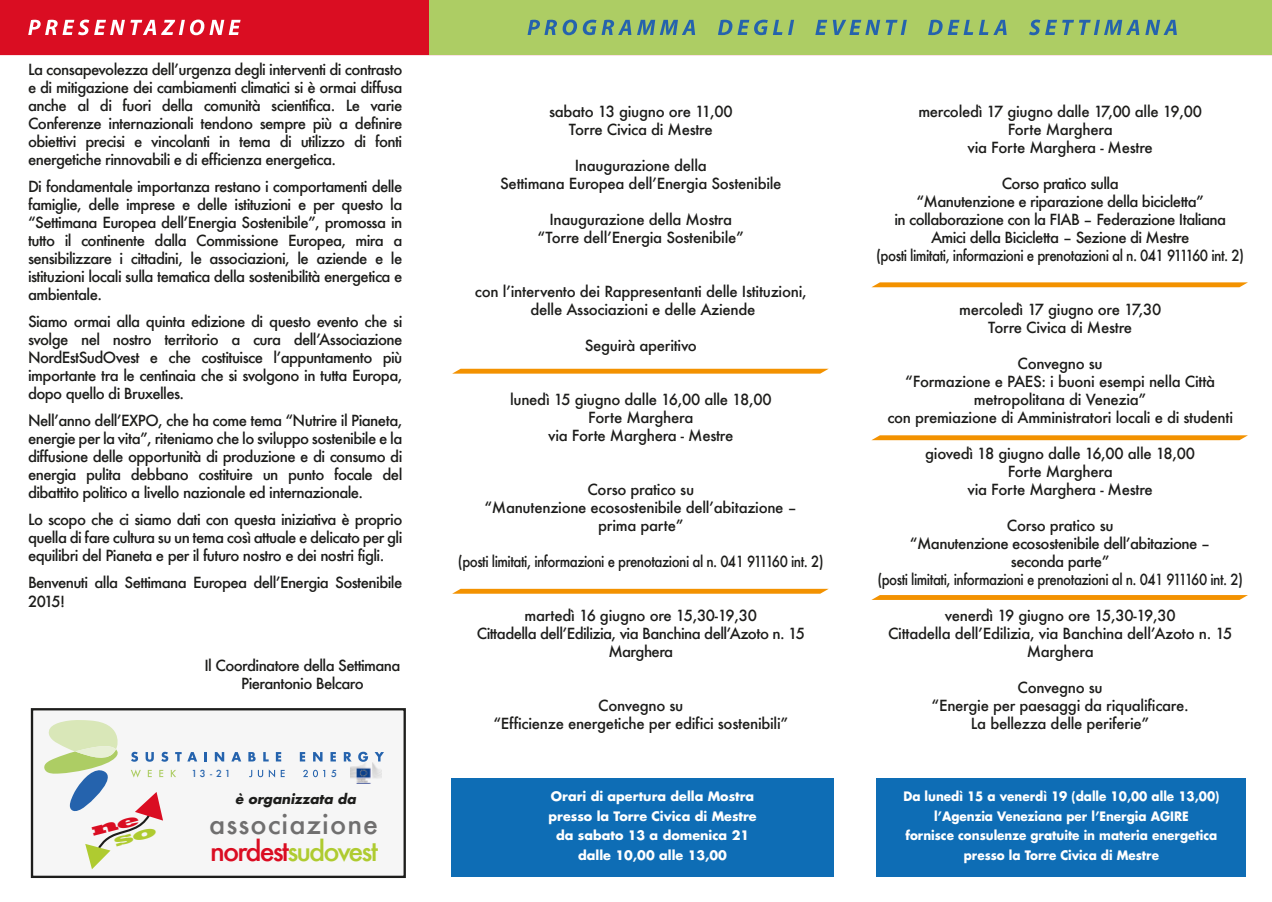
<style>
.page{position:relative;width:1272px;height:902px;background:#fff}
.page>*{position:absolute;margin:0;border:0;box-sizing:border-box;transform-origin:0 0}
.t1{font:500 27px/27px "Futura";letter-spacing:-.07em;color:#706f6f}
.t2{font:500 15px/18px "Futura";letter-spacing:-.025em;color:#1d1d1b;text-align:center}
.t3{font:500 15px "Futura";letter-spacing:-.025em;color:#1d1d1b;scale:.89 1}
.t4{font:italic 13.5px "Futura Koyu";color:#1d1d1b}
.t5{font:700 12.75px/19.5px "Futura";color:#fff;text-align:center;scale:.94 1}
.t6{font:700 12.75px/19.5px "Futura";color:#fff;text-align:center}
.t7{font:500 9.45px "Futura";color:#2563ad}
.s1{color:#da0d22}
.s2{color:#afcb30}
</style>
<div class="page">
<div style="left:0;top:0;width:429px;height:55px;background:#da0d22"></div>
<div style="left:429px;top:0;width:842px;height:55px;background:#adcd64"></div>
<div style="left:31px;top:708px;width:375px;height:169px;background:#f6f6f6;border:2px solid #1d1d1b"></div>
<svg style="left:527px;top:20px;width:104px;height:15px"></svg>
<svg style="left:637px;top:20px;width:58px;height:15px"></svg>
<svg style="left:718px;top:20px;width:64px;height:15px"></svg>
<svg style="left:788px;top:20px;width:6px;height:15px"></svg>
<svg style="left:815px;top:20px;width:91px;height:15px"></svg>
<svg style="left:928px;top:20px;width:78px;height:15px"></svg>
<svg style="left:1029px;top:20px;width:110px;height:15px"></svg>
<svg style="left:1145px;top:20px;width:31px;height:15px"></svg>
<div style="left:876px;top:777px;width:370px;height:99px;background:#0e6db5"></div>
<div style="left:451px;top:777px;width:382px;height:99px;background:#0e6db5"></div>
<svg style="left:204px;top:752px;width:3px;height:9px"></svg>
<svg style="left:215px;top:752px;width:9px;height:9px"></svg>
<svg style="left:231px;top:752px;width:10px;height:9px"></svg>
<svg style="left:248px;top:752px;width:7px;height:9px"></svg>
<svg style="left:263px;top:752px;width:6px;height:9px"></svg>
<svg style="left:276px;top:752px;width:5px;height:9px"></svg>
<svg style="left:300px;top:752px;width:5px;height:9px"></svg>
<svg style="left:313px;top:752px;width:9px;height:9px"></svg>
<svg style="left:330px;top:752px;width:6px;height:9px"></svg>
<svg style="left:344px;top:752px;width:7px;height:9px"></svg>
<svg style="left:358px;top:751px;width:10px;height:10px"></svg>
<svg style="left:374px;top:752px;width:10px;height:9px"></svg>
<svg style="left:258px;top:769px;width:5px;height:8px"></svg>
<svg style="left:269px;top:769px;width:6px;height:8px"></svg>
<svg style="left:281px;top:769px;width:4px;height:8px"></svg>
<svg style="left:303px;top:769px;width:22px;height:8px"></svg>
<img style="left:350px;top:762px;width:31px;height:21px">
<svg style="left:453px;top:369px;width:375px;height:4px"></svg>
<svg style="left:453px;top:588px;width:375px;height:5px;background:#f4a52e"></svg>
<svg style="left:872px;top:282px;width:375px;height:5px;background:#f49b17"></svg>
<svg style="left:872px;top:435px;width:375px;height:5px;background:#f39a14"></svg>
<svg style="left:871px;top:595px;width:376px;height:5px;background:#f3960a"></svg>
<svg style="left:28px;top:20px;width:212px;height:15px"></svg>
<svg style="left:44px;top:720px;width:153px;height:149px"></svg>
<p class="t2" style="left:28px;top:60px;width:376px;text-align:justify">La consapevolezza dellʼurgenza degli interventi di contrasto e di mitigazione dei cambiamenti climatici si è ormai diffusa anche al di fuori della comunità scientifica. Le varie Conferenze internazionali tendono sempre più a definire obiettivi precisi e vincolanti in tema di utilizzo di fonti energetiche rinnovabili e di efficienza energetica.</p>
<p class="t2" style="left:28px;top:177px;width:376px;text-align:justify">Di fondamentale importanza restano i comportamenti delle famiglie, delle imprese e delle istituzioni e per questo la “Settimana Europea dellʼEnergia Sostenibile”, promossa in tutto il continente dalla Commissione Europea, mira a sensibilizzare i cittadini, le associazioni, le aziende e le istituzioni locali sulla tematica della sostenibilità energetica e ambientale.</p>
<p class="t2" style="left:28px;top:312px;width:376px;text-align:justify">Siamo ormai alla quinta edizione di questo evento che si svolge nel nostro territorio a cura dellʼAssociazione NordEstSudOvest e che costituisce lʼappuntamento più importante tra le centinaia che si svolgono in tutta Europa, dopo quello di Bruxelles.</p>
<p class="t2" style="left:28px;top:411px;width:376px;text-align:justify">Nellʼanno dellʼEXPO, che ha come tema “Nutrire il Pianeta, energie per la vita”, riteniamo che lo sviluppo sostenibile e la diffusione delle opportunità di produzione e di consumo di energia pulita debbano costituire un punto focale del dibattito politico a livello nazionale ed internazionale.</p>
<p class="t2" style="left:28px;top:510px;width:376px;text-align:justify">Lo scopo che ci siamo dati con questa iniziativa è proprio quella di fare cultura su un tema così attuale e delicato per gli equilibri del Pianeta e per il futuro nostro e dei nostri figli.</p>
<p class="t2" style="left:28px;top:573px;width:376px;text-align:left">Benvenuti alla Settimana Europea dellʼEnergia Sostenibile<br>2015!</p>
<p class="t2" style="left:204px;top:655px;width:198px">Il Coordinatore della Settimana<br>Pierantonio Belcaro</p>
<p class="t7" style="left:191px;top:767px;width:41px">13 -21</p>
<p class="t7" style="left:331px;top:767px;width:7px">5</p>
<p class="t4" style="left:235px;top:789px;width:122px">è organizzata da</p>
<h1 class="t1" style="left:209px;top:810px;width:170px">associazione <span class="s1">nordest</span><span class="s2">sudovest</span></h1>
<p class="t2" style="left:549px;top:102px;width:185px">sabato 13 giugno ore 11,00<br>Torre Civica di Mestre</p>
<p class="t2" style="left:500px;top:156px;width:283px">Inaugurazione della<br>Settimana Europea dellʼEnergia Sostenibile</p>
<p class="t2" style="left:537px;top:210px;width:208px">Inaugurazione della Mostra “Torre dellʼEnergia Sostenibile”</p>
<p class="t2" style="left:475px;top:282px;width:333px">con lʼintervento dei Rappresentanti delle Istituzioni, delle Associazioni e delle Aziende</p>
<p class="t2" style="left:584px;top:336px;width:114px">Seguirà aperitivo</p>
<p class="t2" style="left:510px;top:390px;width:263px">lunedì 15 giugno dalle 16,00 alle 18,00<br>Forte Marghera<br>via Forte Marghera - Mestre</p>
<p class="t2" style="left:484px;top:480px;width:314px">Corso pratico su<br>“Manutenzione ecosostenibile dellʼabitazione – prima parte”</p>
<p class="t3" style="left:458px;top:551px;width:412px">(posti limitati, informazioni e prenotazioni al n. 041 911160 int. 2)</p>
<p class="t2" style="left:477px;top:606px;width:330px">martedì 16 giugno ore 15,30-19,30<br>Cittadella dellʼEdilizia, via Banchina dellʼAzoto n. 15<br>Marghera</p>
<p class="t2" style="left:493px;top:696px;width:296px">Convegno su<br>“Efficienze energetiche per edifici sostenibili”</p>
<p class="t6" style="left:548px;top:786px;width:209px">Orari di apertura della Mostra presso la Torre Civica di Mestre da sabato 13 a domenica 21 dalle 10,00 alle 13,00</p>
<p class="t2" style="left:918px;top:102px;width:285px">mercoledì 17 giugno dalle 17,00 alle 19,00<br>Forte Marghera<br>via Forte Marghera - Mestre</p>
<p class="t2" style="left:876px;top:174px;width:369px">Corso pratico sulla<br>“Manutenzione e riparazione della bicicletta”<br>in collaborazione con la FIAB – Federazione Italiana Amici della Bicicletta – Sezione di Mestre<br>(posti limitati, informazioni e prenotazioni al n. 041 911160 int. 2)</p>
<p class="t2" style="left:959px;top:300px;width:204px">mercoledì 17 giugno ore 17,30<br>Torre Civica di Mestre</p>
<p class="t2" style="left:887px;top:354px;width:347px">Convegno su<br>“Formazione e PAES: i buoni esempi nella Città metropolitana di Venezia”<br>con premiazione di Amministratori locali e di studenti</p>
<p class="t2" style="left:925px;top:444px;width:271px">giovedì 18 giugno dalle 16,00 alle 18,00<br>Forte Marghera<br>via Forte Marghera - Mestre</p>
<p class="t2" style="left:877px;top:516px;width:367px">Corso pratico su<br>“Manutenzione ecosostenibile dellʼabitazione –<br>seconda parte”<br>(posti limitati, informazioni e prenotazioni al n. 041 911160 int. 2)</p>
<p class="t2" style="left:888px;top:606px;width:346px">venerdì 19 giugno ore 15,30-19,30<br>Cittadella dellʼEdilizia, via Banchina dellʼAzoto n. 15<br>Marghera</p>
<p class="t2" style="left:931px;top:678px;width:259px">Convegno su<br>“Energie per paesaggi da riqualificare.<br>La bellezza delle periferie”</p>
<p class="t5" style="left:903px;top:786px;width:338px">Da lunedì 15 a venerdì 19 (dalle 10,00 alle 13,00) l’Agenzia Veneziana per l’Energia AGIRE<br>fornisce consulenze gratuite in materia energetica presso la Torre Civica di Mestre</p>
</div>
